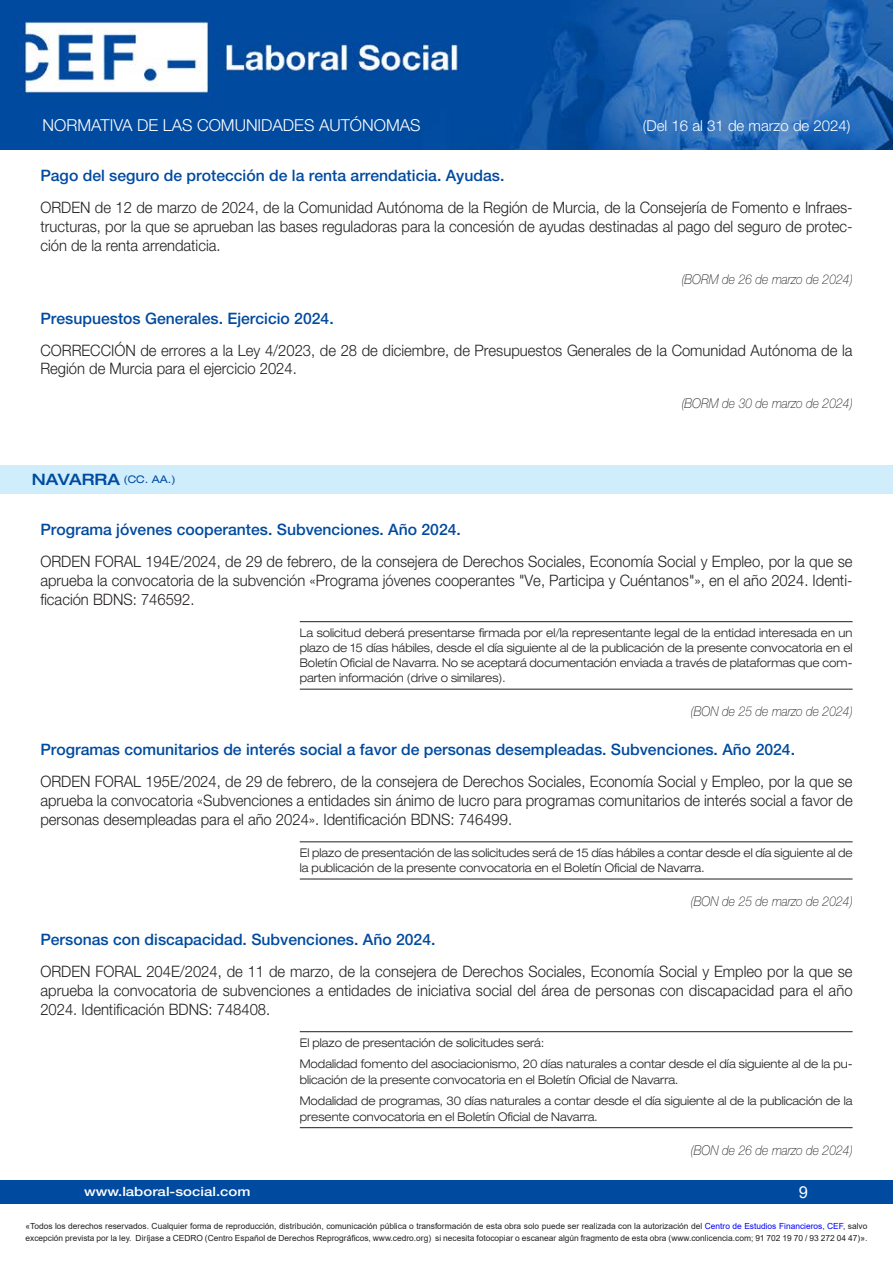
<style>
.page{position:relative;width:893px;height:1263px;background:#fff}
.page>*{position:absolute;margin:0;border:0;box-sizing:border-box;transform-origin:0 0}
.t1{font:300 16.5px "Helvetica Neue LT Std";color:#fff}
.t2{font:16.5px "Arial";color:#fff}
.Contenido{font:300 15.75px/18.9px "Helvetica Neue LT Std";color:#231f20;text-align:justify;scale:.94 1}
.Título-cabecera{font:500 15.75px "Helvetica Neue LT Std";color:#004a9f}
.t3{font:300 15px "Helvetica Neue LT Std";color:#fff}
.publicación{font:italic 100 13.5px "Helvetica Neue LT Std";color:#231f20;scale:.9 1}
.t4{font:500 12.75px "Helvetica Neue LT Std";color:#fff;scale:1.18 1}
.Plazo{font:300 expanded 12px/15.1px "Helvetica Neue LT Std";color:#231f20;text-align:justify;scale:.92 1}
.a__plazo{font:300 expanded 12px/15.1px "Helvetica Neue LT Std";color:#231f20;scale:.92 1}
.a__plazo_-_cierre{font:300 expanded 12px/15.8px "Helvetica Neue LT Std";color:#231f20;scale:.92 1}
.plazo_sin_filete_inf{font:300 expanded 12px "Helvetica Neue LT Std";color:#231f20;scale:.92 1}
.Comunidades_division{font:expanded 10.5px "Helvetica Neue LT Std";color:#004a9f}
.t5{font:8.4px/12px "Arial";color:#231f20}
.s1{font-weight:500;font-size:15.75px}
.s2{color:#00f}
</style>
<div class="page">
<div style="left:0;top:1180px;width:893px;height:23px;background:#004a9f"></div>
<img style="left:0;top:0;width:893px;height:149px">
<hr style="left:300px;top:621px;width:553px;height:1px;background:#231f20">
<hr style="left:300px;top:689px;width:553px;height:1px;background:#231f20">
<hr style="left:300px;top:841px;width:553px;height:1px;background:#231f20">
<hr style="left:300px;top:879px;width:553px;height:1px;background:#231f20">
<hr style="left:300px;top:1031px;width:553px;height:1px;background:#231f20">
<hr style="left:300px;top:1127px;width:553px;height:1px;background:#231f20">
<div style="left:0;top:465px;width:893px;height:28px;background:#cfedfb"></div>
<p class="t1" style="left:43px;top:115px;width:379px">NORMATIVA DE LAS COMUNIDADES AUTÓNOMAS</p>
<p class="t3" style="left:643px;top:117px;width:209px">(Del 16 al 31 de marzo de 2024)</p>
<p class="Título-cabecera" style="left:40px;top:166px;width:465px">Pago del seguro de protección de la renta arrendaticia. Ayudas.</p>
<p class="Contenido" style="left:40px;top:198px;width:865px">ORDEN de 12 de marzo de 2024, de la Comunidad Autónoma de la Región de Murcia, de la Consejería de Fomento e Infraes&shy;tructuras, por la que se aprueban las bases reguladoras para la concesión de ayudas destinadas al pago del seguro de protec&shy;ción de la renta arrendaticia.</p>
<p class="publicación" style="left:682px;top:272px;width:191px">(BORM de 26 de marzo de 2024)</p>
<p class="Título-cabecera" style="left:40px;top:309px;width:295px">Presupuestos Generales. Ejercicio 2024.</p>
<p class="Contenido" style="left:40px;top:340px;width:865px">CORRECCIÓN de errores a la Ley 4/2023, de 28 de diciembre, de Presupuestos Generales de la Comunidad Autónoma de la<br>Región de Murcia para el ejercicio 2024.</p>
<p class="publicación" style="left:682px;top:396px;width:191px">(BORM de 30 de marzo de 2024)</p>
<p class="Comunidades_division" style="left:32px;top:473px;width:145px"><span class="s1">NAVARRA</span> (CC. AA.)</p>
<p class="Título-cabecera" style="left:40px;top:520px;width:422px">Programa jóvenes cooperantes. Subvenciones. Año 2024.</p>
<p class="Contenido" style="left:40px;top:552px;width:865px">ORDEN FORAL 194E/2024, de 29 de febrero, de la consejera de Derechos Sociales, Economía Social y Empleo, por la que se aprueba la convocatoria de la subvención «Programa jóvenes cooperantes "Ve, Participa y Cuéntanos"», en el año 2024. Identi&shy;ficación BDNS: 746592.</p>
<p class="Plazo" style="left:300px;top:625px;width:602px">La solicitud deberá presentarse firmada por el/la representante legal de la entidad interesada en un plazo de 15 días hábiles, desde el día siguiente al de la publicación de la presente convocatoria en el Boletín Oficial de Navarra. No se aceptará documentación enviada a través de plataformas que com&shy;parten información (drive o similares).</p>
<p class="publicación" style="left:691px;top:703px;width:181px">(BON de 25 de marzo de 2024)</p>
<p class="Título-cabecera" style="left:40px;top:740px;width:756px">Programas comunitarios de interés social a favor de personas desempleadas. Subvenciones. Año 2024.</p>
<p class="Contenido" style="left:40px;top:772px;width:866px">ORDEN FORAL 195E/2024, de 29 de febrero, de la consejera de Derechos Sociales, Economía Social y Empleo, por la que se aprueba la convocatoria «Subvenciones a entidades sin ánimo de lucro para programas comunitarios de interés social a favor de personas desempleadas para el año 2024». Identificación BDNS: 746499.</p>
<p class="Plazo" style="left:300px;top:845px;width:602px">El plazo de presentación de las solicitudes será de 15 días hábiles a contar desde el día siguiente al de la publicación de la presente convocatoria en el Boletín Oficial de Navarra.</p>
<p class="publicación" style="left:691px;top:893px;width:181px">(BON de 25 de marzo de 2024)</p>
<p class="Título-cabecera" style="left:40px;top:930px;width:397px">Personas con discapacidad. Subvenciones. Año 2024.</p>
<p class="Contenido" style="left:40px;top:961px;width:865px">ORDEN FORAL 204E/2024, de 11 de marzo, de la consejera de Derechos Sociales, Economía Social y Empleo por la que se aprueba la convocatoria de subvenciones a entidades de iniciativa social del área de personas con discapacidad para el año 2024. Identificación BDNS: 748408.</p>
<p class="plazo_sin_filete_inf" style="left:300px;top:1035px;width:267px">El plazo de presentación de solicitudes será:</p>
<p class="a__plazo" style="left:300px;top:1056px;width:602px">Modalidad fomento del asociacionismo, 20 días naturales a contar desde el día siguiente al de la pu&shy;blicación de la presente convocatoria en el Boletín Oficial de Navarra.</p>
<p class="a__plazo_-_cierre" style="left:300px;top:1093px;width:602px">Modalidad de programas, 30 días naturales a contar desde el día siguiente al de la publicación de la presente convocatoria en el Boletín Oficial de Navarra.</p>
<p class="publicación" style="left:691px;top:1143px;width:181px">(BON de 26 de marzo de 2024)</p>
<p class="t4" style="left:84px;top:1184px;width:143px">www.laboral-social.com</p>
<p class="t2" style="left:799px;top:1180px;width:11px">9</p>
<p class="t5" style="left:26px;top:1220px;width:843px">«Todos los derechos reservados. Cualquier forma de reproducción, distribución, comunicación pública o transformación de esta obra solo puede ser realizada con la autorización del <span class="s2">Centro de Estudios Financieros, CEF</span>, salvo excepción prevista por la ley. Diríjase a CEDRO (Centro Español de Derechos Reprográficos, www.cedro.org) si necesita fotocopiar o escanear algún fragmento de esta obra (www.conlicencia.com; 91 702 19 70 / 93 272 04 47)».</p>
</div>
